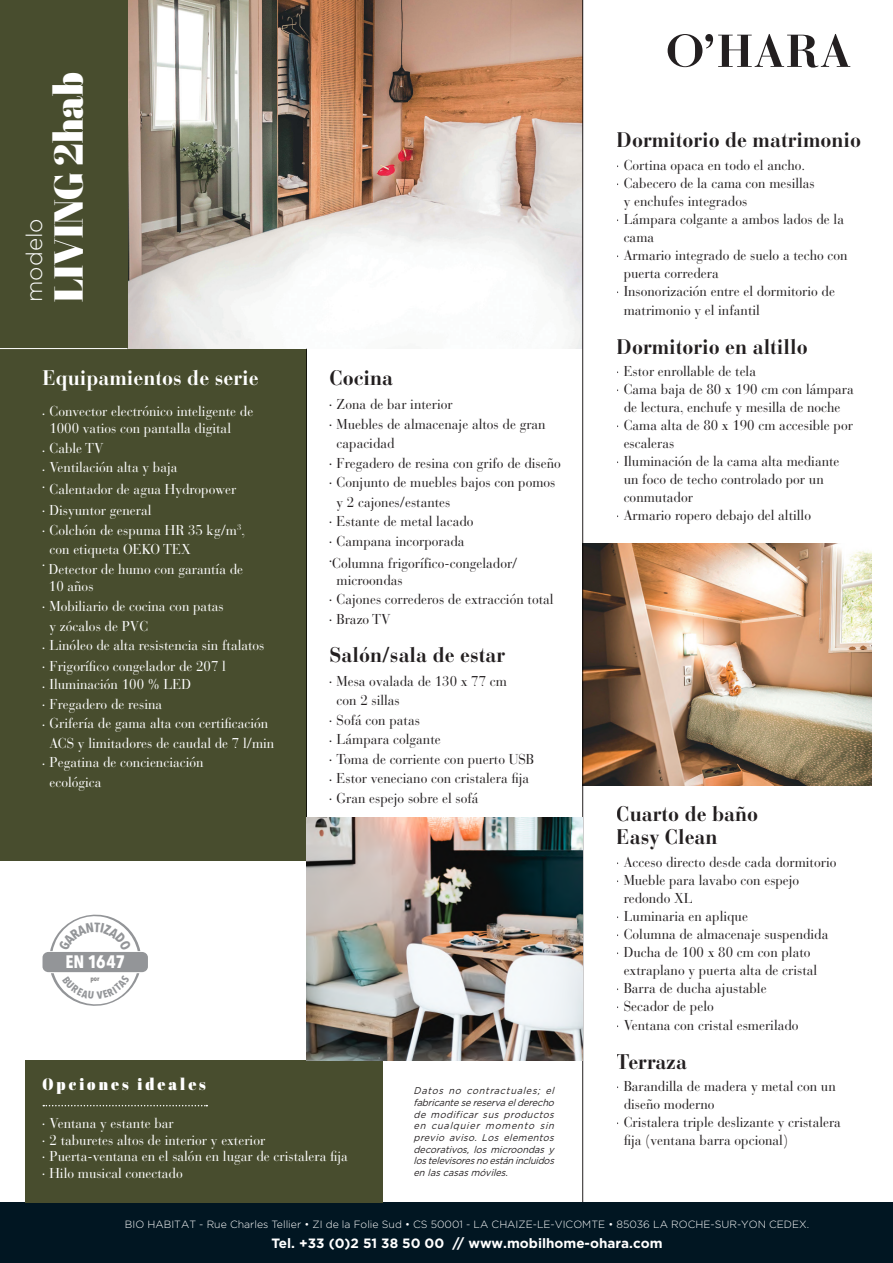
<style>
.page{position:relative;width:893px;height:1263px;background:#fff}
.page>*{position:absolute;margin:0;border:0;box-sizing:border-box;transform-origin:0 0}
.t1{font:900 40.5px "Abril Display";color:#fff}
.t2{font:300 22.5px "Gotham";color:#fff}
.t3{font:700 21px/23.7px "Bauer Bodoni Std";color:#231f20;scale:.94 1}
.t4{font:700 21px "Bauer Bodoni Std";color:#fff;scale:.94 1}
.t5{font:700 18px "Avenir Next Condensed";color:#fff}
.t6{font:900 16.5px "Abril Display";letter-spacing:.2em;color:#fff;scale:.94 1}
.t7{font:14.25px/18px "Bauer Bodoni Std";color:#231f20;scale:.94 1}
.t8{font:14.25px/19.5px "Bauer Bodoni Std";color:#fff;scale:.94 1}
.t9{font:700 13.5px "Gotham";color:#fff}
.t10{font:300 10.5px "Gotham";color:#fff}
.t11{font:italic 9.75px/11.7px "Gotham";color:#231f20;text-align:justify;scale:.94 1}
.t12{font:700 6.6px "Avenir Next Condensed";color:#868686}
.t13{font:4.8px "Bauer Bodoni Std";color:#fff;scale:.94 1}
.t14{font:4.8px "Bauer Bodoni Std";color:#231f20;scale:.94 1}
.s1{font-size:4.8px}
.s2{color:#fff}
</style>
<div class="page">
<img style="left:128px;top:0;width:454px;height:349px">
<img style="left:583px;top:544px;width:289px;height:241px">
<div style="left:0;top:0;width:128px;height:359px;background:#484d2e"></div>
<div style="left:0;top:349px;width:306px;height:511px;background:#484d2e"></div>
<hr style="left:306px;top:349px;width:1px;height:854px;background:#231f20">
<hr style="left:582px;top:0;width:1px;height:1205px;background:#231f20">
<hr style="left:0;top:348px;width:128px;height:1px;background:#fff">
<div style="left:43px;top:952px;width:105px;height:20px;background:#939598;border-radius:6px"></div>
<div style="left:0;top:1202px;width:893px;height:61px;background:#011622"></div>
<div style="left:26px;top:1060px;width:357px;height:142px;background:#484d2e"></div>
<svg style="left:43px;top:1105px;width:164px;height:1px"></svg>
<svg style="left:668px;top:34px;width:182px;height:34px"></svg>
<img style="left:307px;top:817px;width:275px;height:243px">
<svg style="left:51px;top:973px;width:88px;height:33px"></svg>
<svg style="left:50px;top:915px;width:90px;height:36px"></svg>
<h2 class="t2" style="left:20px;top:302px;width:85px;rotate:-90deg">modelo</h2>
<h1 class="t1" style="left:40px;top:302px;width:231px;rotate:-90deg">LIVING 2hab</h1>
<h3 class="t4" style="left:43px;top:365px;width:231px">Equipamientos de serie</h3>
<p class="t8" style="left:49px;top:402px;width:218px;line-height:17.5px;text-indent:-7px"><span class="s1">•</span> Convector electrónico inteligente de<br>1000 vatios con pantalla digital</p>
<p class="t8" style="left:42px;top:438px;width:67px"><span class="s1">•</span> Cable TV</p>
<p class="t8" style="left:42px;top:458px;width:145px"><span class="s1">•</span> Ventilación alta y baja</p>
<p class="t8" style="left:43px;top:480px;width:208px"><sup>•</sup> Calentador de agua Hydropower</p>
<p class="t8" style="left:43px;top:501px;width:117px"><span class="s1">•</span> Disyuntor general</p>
<p class="t8" style="left:50px;top:520px;width:210px;text-indent:-7px"><span class="s1">•</span> Colchón de espuma HR 35 kg/m<sup>3</sup>, con etiqueta OEKO TEX</p>
<p class="t13" style="left:43px;top:563px;width:4px">•</p>
<p class="t8" style="left:49px;top:561px;width:208px;line-height:16.6px">Detector de humo con garantía de<br>10 años</p>
<p class="t8" style="left:50px;top:597px;width:187px;text-indent:-7px"><span class="s1">•</span> Mobiliario de cocina con patas y zócalos de PVC</p>
<p class="t8" style="left:43px;top:636px;width:238px"><span class="s1">•</span> Linóleo de alta resistencia sin ftalatos</p>
<p class="t8" style="left:43px;top:657px;width:197px"><span class="s1">•</span> Frigorífico congelador de 207 l</p>
<p class="t8" style="left:43px;top:675px;width:159px"><span class="s1">•</span> Iluminación 100 % LED</p>
<p class="t8" style="left:43px;top:694px;width:129px"><span class="s1">•</span> Fregadero de resina</p>
<p class="t8" style="left:43px;top:714px;width:248px;text-align:center"><span class="s1">•</span> Grifería de gama alta con certificación<br>ACS y limitadores de caudal de 7 l/min</p>
<p class="t8" style="left:50px;top:753px;width:165px;text-indent:-7px"><span class="s1">•</span> Pegatina de concienciación ecológica</p>
<h3 class="t3" style="left:330px;top:366px;width:69px">Cocina</h3>
<p class="t7" style="left:330px;top:395px;width:132px"><span class="s1">•</span> Zona de bar interior</p>
<p class="t7" style="left:337px;top:414px;width:224px;line-height:19.5px;text-indent:-7px"><span class="s1">•</span> Muebles de almacenaje altos de gran capacidad</p>
<p class="t7" style="left:330px;top:454px;width:248px"><span class="s1">•</span> Fregadero de resina con grifo de diseño</p>
<p class="t7" style="left:337px;top:473px;width:234px;line-height:19.5px;text-indent:-7px"><span class="s1">•</span> Conjunto de muebles bajos con pomos y 2 cajones/estantes</p>
<p class="t7" style="left:330px;top:512px;width:155px"><span class="s1">•</span> Estante de metal lacado</p>
<p class="t7" style="left:330px;top:532px;width:145px"><span class="s1">•</span> Campana incorporada</p>
<p class="t14" style="left:330px;top:559px;width:4px">•</p>
<p class="t7" style="left:337px;top:555px;width:194px;line-height:16.4px;text-indent:-17px"><span class="s2">1</span> Columna frigorífico-congelador/ microondas</p>
<p class="t7" style="left:330px;top:590px;width:240px"><span class="s1">•</span> Cajones correderos de extracción total</p>
<p class="t7" style="left:330px;top:610px;width:67px"><span class="s1">•</span> Brazo TV</p>
<h3 class="t3" style="left:330px;top:643px;width:188px">Salón/sala de estar</h3>
<p class="t7" style="left:337px;top:671px;width:183px;line-height:19.5px;text-indent:-7px"><span class="s1">•</span> Mesa ovalada de 130 x 77 cm con 2 sillas</p>
<p class="t7" style="left:330px;top:711px;width:98px"><span class="s1">•</span> Sofá con patas</p>
<p class="t7" style="left:330px;top:731px;width:120px"><span class="s1">•</span> Lámpara colgante</p>
<p class="t7" style="left:330px;top:750px;width:219px"><span class="s1">•</span> Toma de corriente con puerto USB</p>
<p class="t7" style="left:330px;top:770px;width:214px"><span class="s1">•</span> Estor veneciano con cristalera fija</p>
<p class="t7" style="left:330px;top:789px;width:160px"><span class="s1">•</span> Gran espejo sobre el sofá</p>
<p class="t5" style="left:65px;top:951px;width:62px">EN 1647</p>
<p class="t12" style="left:90px;top:974px;width:11px">por</p>
<p class="t6" style="left:43px;top:1072px;width:175px">Opciones ideales</p>
<p class="t8" style="left:43px;top:1114px;width:141px"><span class="s1">•</span> Ventana y estante bar</p>
<p class="t8" style="left:43px;top:1130px;width:238px"><span class="s1">•</span> 2 taburetes altos de interior y exterior</p>
<p class="t8" style="left:43px;top:1147px;width:326px"><span class="s1">•</span> Puerta-ventana en el salón en lugar de cristalera fija</p>
<p class="t8" style="left:43px;top:1163px;width:151px"><span class="s1">•</span> Hilo musical conectado</p>
<p class="t11" style="left:413px;top:1085px;width:154px">Datos no contractuales; el fabricantesereservaelderecho de modificar sus productos en cualquier momento sin previo aviso. Los elementos decorativos, los microondas y lostelevisoresnoestánincluidos enlascasasmóviles.</p>
<h3 class="t3" style="left:617px;top:128px;width:262px">Dormitorio de matrimonio</h3>
<p class="t7" style="left:617px;top:156px;width:202px"><span class="s1">•</span> Cortina opaca en todo el ancho.</p>
<p class="t7" style="left:624px;top:174px;width:205px;text-indent:-7px"><span class="s1">•</span> Cabecero de la cama con mesillas y enchufes integrados</p>
<p class="t7" style="left:624px;top:210px;width:236px;text-indent:-7px"><span class="s1">•</span> Lámpara colgante a ambos lados de la cama</p>
<p class="t7" style="left:624px;top:246px;width:240px;text-indent:-7px"><span class="s1">•</span> Armario integrado de suelo a techo con puerta corredera</p>
<p class="t7" style="left:624px;top:281px;width:226px;line-height:19.5px;text-indent:-7px"><span class="s1">•</span> Insonorización entre el dormitorio de matrimonio y el infantil</p>
<h3 class="t3" style="left:617px;top:334px;width:205px">Dormitorio en altillo</h3>
<p class="t7" style="left:617px;top:362px;width:150px"><span class="s1">•</span> Estor enrollable de tela</p>
<p class="t7" style="left:617px;top:380px;width:254px;text-align:center"><span class="s1">•</span> Cama baja de 80 x 190 cm con lámpara de lectura, enchufe y mesilla de noche</p>
<p class="t7" style="left:624px;top:416px;width:245px;text-indent:-7px"><span class="s1">•</span> Cama alta de 80 x 190 cm accesible por escaleras</p>
<p class="t7" style="left:624px;top:452px;width:231px;text-indent:-7px"><span class="s1">•</span> Iluminación de la cama alta mediante un foco de techo controlado por un conmutador</p>
<p class="t7" style="left:617px;top:506px;width:208px"><span class="s1">•</span> Armario ropero debajo del altillo</p>
<h3 class="t3" style="left:617px;top:802px;width:152px">Cuarto de baño<br>Easy Clean</h3>
<p class="t7" style="left:617px;top:853px;width:235px"><span class="s1">•</span> Acceso directo desde cada dormitorio</p>
<p class="t7" style="left:624px;top:871px;width:188px;text-indent:-7px"><span class="s1">•</span> Mueble para lavabo con espejo redondo XL</p>
<p class="t7" style="left:617px;top:907px;width:141px"><span class="s1">•</span> Luminaria en aplique</p>
<p class="t7" style="left:617px;top:925px;width:227px"><span class="s1">•</span> Columna de almacenaje suspendida</p>
<p class="t7" style="left:617px;top:943px;width:215px;text-align:center"><span class="s1">•</span> Ducha de 100 x 80 cm con plato extraplano y puerta alta de cristal</p>
<p class="t7" style="left:617px;top:979px;width:161px"><span class="s1">•</span> Barra de ducha ajustable</p>
<p class="t7" style="left:617px;top:997px;width:105px"><span class="s1">•</span> Secador de pelo</p>
<p class="t7" style="left:617px;top:1016px;width:195px"><span class="s1">•</span> Ventana con cristal esmerilado</p>
<h3 class="t3" style="left:617px;top:1050px;width:76px">Terraza</h3>
<p class="t7" style="left:624px;top:1077px;width:227px;text-indent:-7px"><span class="s1">•</span> Barandilla de madera y metal con un diseño moderno</p>
<p class="t7" style="left:624px;top:1113px;width:233px;text-indent:-7px"><span class="s1">•</span> Cristalera triple deslizante y cristalera fija (ventana barra opcional)</p>
<p class="t10" style="left:125px;top:1218px;width:686px">BIO HABITAT - Rue Charles Tellier • ZI de la Folie Sud • CS 50001 - LA CHAIZE-LE-VICOMTE • 85036 LA ROCHE-SUR-YON CEDEX.</p>
<p class="t9" style="left:272px;top:1234px;width:392px">Tel. +33 (0)2 51 38 50 00 // www.mobilhome-ohara.com</p>
</div>
